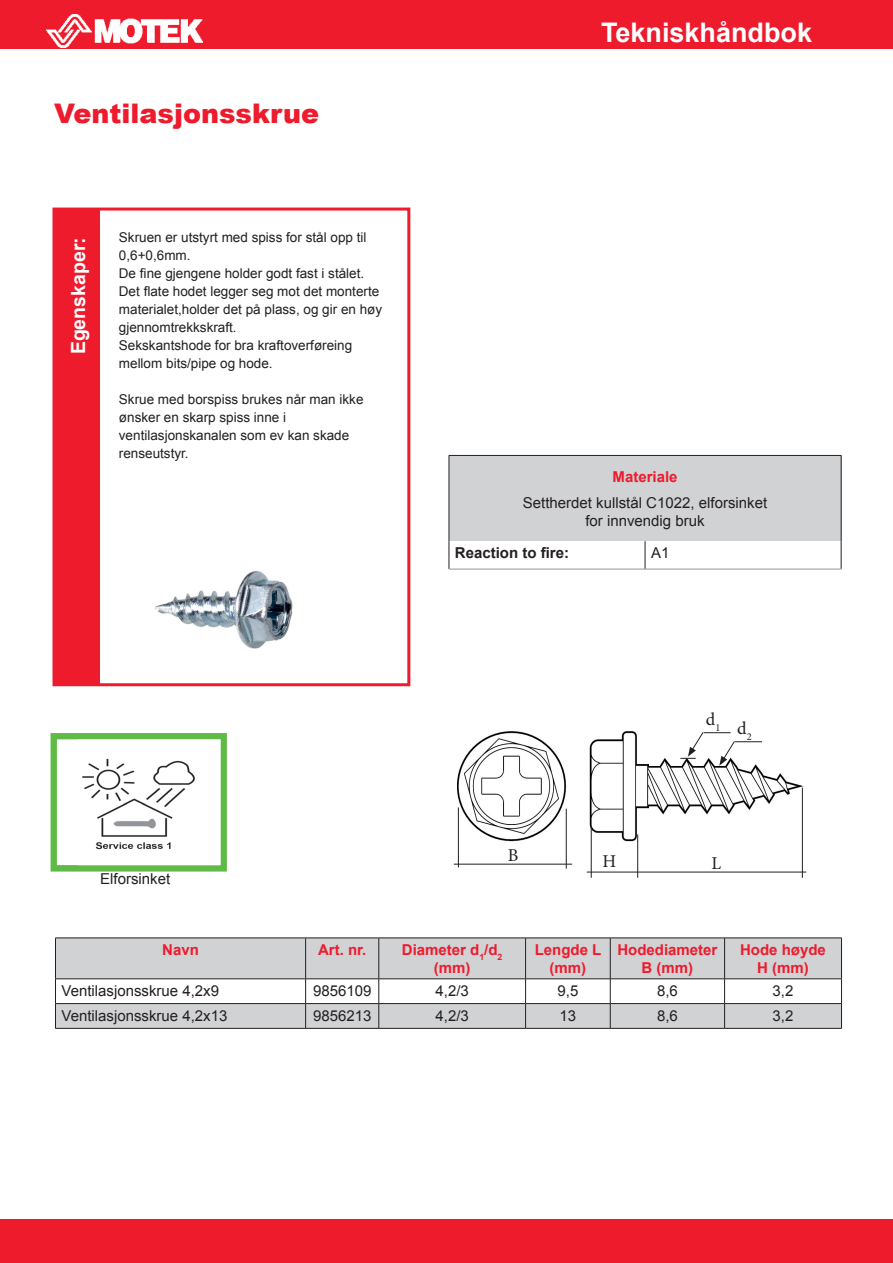
<style>
.page{position:relative;width:893px;height:1263px;background:#fff}
.page>*{position:absolute;margin:0;border:0;box-sizing:border-box;transform-origin:0 0}
.t1{font:900 27px "Arial";color:#ee1b2d}
.t2{font:700 27px "Arial";color:#fff}
.t3{font:700 19.5px "Arial";color:#fff}
.t4{font:18px "Minion Pro";color:#231f20}
.t5{font:15px/18px "Arial";color:#231f20;text-align:center}
.t6{font:700 15px/18px "Arial";color:#ee1b2d;text-align:center}
.t7{font:700 15px "Arial";color:#231f20}
.t8{font:13.5px/18px "Arial";color:#231f20}
</style>
<div class="page">
<div style="left:0;top:0;width:893px;height:48px;background:#ee1b2d"></div>
<img style="left:46px;top:15px;width:157px;height:33px">
<div style="left:52px;top:208px;width:358px;height:478px;border:3px solid #ee1b2d"></div>
<div style="left:54px;top:208px;width:45px;height:478px;background:#ee1b2d"></div>
<div style="left:0;top:1219px;width:893px;height:44px;background:#ee1b2d"></div>
<img style="left:82px;top:758px;width:113px;height:92px">
<div style="left:449px;top:455px;width:392px;height:86px;background:#d1d2d4"></div>
<hr style="left:449px;top:455px;width:196px;height:1px;background:#231f20">
<hr style="left:449px;top:456px;width:1px;height:85px;background:#231f20">
<hr style="left:645px;top:455px;width:196px;height:1px;background:#231f20">
<hr style="left:841px;top:456px;width:1px;height:85px;background:#231f20">
<svg style="left:449px;top:541px;width:393px;height:28px"></svg>
<hr style="left:449px;top:569px;width:196px;height:1px;background:#939598">
<hr style="left:645px;top:569px;width:196px;height:1px;background:#939598">
<img style="left:457px;top:731px;width:347px;height:112px">
<div style="left:51px;top:733px;width:176px;height:138px;border:6px solid #60bb46"></div>
<img style="left:155px;top:570px;width:138px;height:79px">
<hr style="left:454px;top:864px;width:118px;height:1px;background:#231f20">
<hr style="left:587px;top:872px;width:219px;height:1px;background:#231f20">
<hr style="left:458px;top:807px;width:1px;height:60px;background:#231f20">
<hr style="left:802px;top:788px;width:1px;height:90px;background:#231f20">
<hr style="left:637px;top:834px;width:1px;height:44px;background:#231f20">
<hr style="left:566px;top:809px;width:1px;height:60px;background:#231f20">
<hr style="left:591px;top:827px;width:1px;height:51px;background:#231f20">
<div style="left:56px;top:939px;width:785px;height:39px;background:#d1d2d4"></div>
<hr style="left:55px;top:938px;width:251px;height:1px;background:#231f20">
<hr style="left:306px;top:938px;width:73px;height:1px;background:#231f20">
<hr style="left:379px;top:938px;width:147px;height:1px;background:#231f20">
<hr style="left:526px;top:938px;width:84px;height:1px;background:#231f20">
<hr style="left:610px;top:938px;width:115px;height:1px;background:#231f20">
<hr style="left:725px;top:938px;width:117px;height:1px;background:#231f20">
<hr style="left:55px;top:938px;width:1px;height:40px;background:#231f20">
<hr style="left:305px;top:938px;width:1px;height:40px;background:#231f20">
<hr style="left:379px;top:938px;width:1px;height:40px;background:#231f20">
<hr style="left:525px;top:938px;width:1px;height:40px;background:#231f20">
<hr style="left:610px;top:938px;width:1px;height:40px;background:#231f20">
<hr style="left:724px;top:938px;width:1px;height:40px;background:#231f20">
<hr style="left:841px;top:938px;width:1px;height:40px;background:#231f20">
<hr style="left:55px;top:978px;width:251px;height:1px;background:#231f20">
<hr style="left:306px;top:978px;width:73px;height:1px;background:#231f20">
<hr style="left:379px;top:978px;width:147px;height:1px;background:#231f20">
<hr style="left:526px;top:978px;width:84px;height:1px;background:#231f20">
<hr style="left:610px;top:978px;width:115px;height:1px;background:#231f20">
<hr style="left:725px;top:978px;width:117px;height:1px;background:#231f20">
<svg style="left:55px;top:979px;width:787px;height:49px"></svg>
<hr style="left:55px;top:1003px;width:251px;height:1px;background:#231f20">
<hr style="left:306px;top:1003px;width:73px;height:1px;background:#231f20">
<hr style="left:379px;top:1003px;width:147px;height:1px;background:#231f20">
<hr style="left:526px;top:1003px;width:84px;height:1px;background:#231f20">
<hr style="left:610px;top:1003px;width:115px;height:1px;background:#231f20">
<hr style="left:725px;top:1003px;width:117px;height:1px;background:#231f20">
<hr style="left:55px;top:1028px;width:251px;height:1px;background:#231f20">
<hr style="left:306px;top:1028px;width:73px;height:1px;background:#231f20">
<hr style="left:379px;top:1028px;width:147px;height:1px;background:#231f20">
<hr style="left:526px;top:1028px;width:84px;height:1px;background:#231f20">
<hr style="left:610px;top:1028px;width:115px;height:1px;background:#231f20">
<hr style="left:725px;top:1028px;width:117px;height:1px;background:#231f20">
<svg style="left:680px;top:731px;width:82px;height:35px"></svg>
<p class="t1" style="left:54px;top:94px;width:267px">Ventilasjonsskrue</p>
<p class="t3" style="left:65px;top:354px;width:119px;rotate:-90deg">Egenskaper:</p>
<p class="t8" style="left:119px;top:228px;width:249px">Skruen er utstyrt med spiss for stål opp til<br>0,6+0,6mm.</p>
<p class="t8" style="left:119px;top:264px;width:247px">De fine gjengene holder godt fast i stålet.</p>
<p class="t8" style="left:119px;top:282px;width:265px">Det flate hodet legger seg mot det monterte materialet,holder det på plass, og gir en høy gjennomtrekkskraft.</p>
<p class="t8" style="left:119px;top:336px;width:235px">Sekskantshode for bra kraftoverføreing</p>
<p class="t8" style="left:119px;top:354px;width:155px">mellom bits/pipe og hode.</p>
<p class="t8" style="left:119px;top:390px;width:246px">Skrue med borspiss brukes når man ikke</p>
<p class="t8" style="left:119px;top:408px;width:169px">ønsker en skarp spiss inne i</p>
<p class="t8" style="left:119px;top:426px;width:232px">ventilasjonskanalen som ev kan skade</p>
<p class="t8" style="left:119px;top:444px;width:71px">renseutstyr.</p>
<p class="t5" style="left:100px;top:870px;width:72px">Elforsinket</p>
<p class="t2" style="left:601px;top:15px;width:213px">Tekniskhåndbok</p>
<p class="t6" style="left:612px;top:468px;width:67px">Materiale</p>
<p class="t5" style="left:523px;top:494px;width:246px">Settherdet kullstål C1022, elforsinket for innvendig bruk</p>
<p class="t7" style="left:455px;top:543px;width:116px">Reaction to fire:</p>
<p class="t5" style="left:651px;top:544px;width:20px">A1</p>
<p class="t4" style="left:508px;top:844px;width:12px">B</p>
<p class="t4" style="left:602px;top:849px;width:15px">H</p>
<p class="t4" style="left:706px;top:707px;width:16px">d<sub>1</sub></p>
<p class="t4" style="left:737px;top:716px;width:16px">d<sub>2</sub></p>
<p class="t4" style="left:711px;top:851px;width:11px">L</p>
<p class="t6" style="left:162px;top:941px;width:38px">Navn</p>
<p class="t6" style="left:318px;top:941px;width:50px">Art. nr.</p>
<p class="t6" style="left:402px;top:941px;width:102px">Diameter d<sub>1</sub>/d<sub>2 </sub>(mm)</p>
<p class="t6" style="left:535px;top:941px;width:68px">Lengde L (mm)</p>
<p class="t6" style="left:617px;top:941px;width:102px">Hodediameter</p>
<p class="t6" style="left:642px;top:959px;width:53px">B (mm)</p>
<p class="t6" style="left:740px;top:941px;width:87px">Hode høyde</p>
<p class="t6" style="left:757px;top:959px;width:53px">H (mm)</p>
<p class="t5" style="left:62px;top:982px;width:159px">Ventilasjonsskrue 4,2x9</p>
<p class="t5" style="left:313px;top:982px;width:60px">9856109</p>
<p class="t5" style="left:435px;top:982px;width:35px">4,2/3</p>
<p class="t5" style="left:557px;top:982px;width:22px">9,5</p>
<p class="t5" style="left:657px;top:982px;width:22px">8,6</p>
<p class="t5" style="left:773px;top:982px;width:22px">3,2</p>
<p class="t5" style="left:62px;top:1006px;width:167px">Ventilasjonsskrue 4,2x13</p>
<p class="t5" style="left:313px;top:1006px;width:60px">9856213</p>
<p class="t5" style="left:435px;top:1006px;width:35px">4,2/3</p>
<p class="t5" style="left:560px;top:1006px;width:18px">13</p>
<p class="t5" style="left:657px;top:1006px;width:22px">8,6</p>
<p class="t5" style="left:773px;top:1006px;width:22px">3,2</p>
</div>
